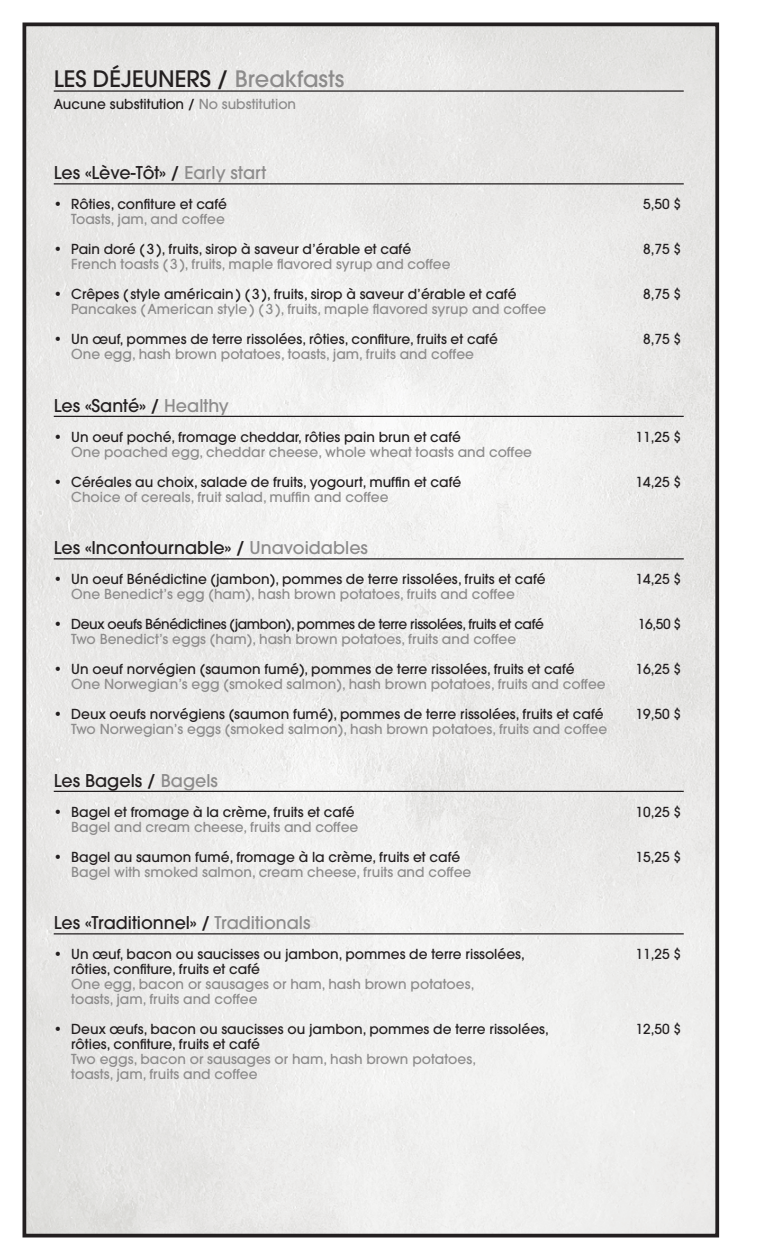
<style>
.page{position:relative;width:765px;height:1260px;background:#fff}
.page>*{position:absolute;margin:0;border:0;box-sizing:border-box;transform-origin:0 0}
.titre{font:500 22.5px "Avant Garde";color:#231f20}
.sous-titre{font:500 17.5px "Avant Garde";color:#231f20}
.bullet{font:500 13.75px/15px "Avant Garde";color:#8c8b8b}
.bullet-2{font:500 13.75px "Avant Garde";color:#231f20}
.bullet-3{font:500 13.75px "Avant Garde";letter-spacing:-.03em;color:#231f20}
.s1{color:#8c8b8b}
.s2{color:#231f20}
</style>
<div class="page">
<img style="left:27px;top:27px;width:687px;height:1206px">
<div style="left:22px;top:22px;width:697px;height:1216px;border:4px solid #231f20"></div>
<hr style="left:54px;top:90px;width:630px;height:2px;background:#231f20">
<hr style="left:54px;top:183px;width:630px;height:1px;background:#231f20">
<hr style="left:54px;top:416px;width:630px;height:1px;background:#231f20">
<hr style="left:54px;top:558px;width:630px;height:1px;background:#231f20">
<hr style="left:54px;top:791px;width:630px;height:1px;background:#231f20">
<hr style="left:54px;top:933px;width:630px;height:1px;background:#231f20">
<p class="titre" style="left:54px;top:65px;width:292px">LES DÉJEUNERS / <span class="s1">Breakfasts</span></p>
<p class="bullet-2" style="left:54px;top:96px;width:244px">Aucune substitution / <span class="s1">No substitution</span></p>
<p class="sous-titre" style="left:54px;top:162px;width:214px">Les «Lève-Tôt» / <span class="s1">Early start</span></p>
<p class="bullet-2" style="left:54px;top:196px;width:175px">• Rôties, confiture et café</p>
<p class="bullet-2" style="left:643px;top:196px;width:40px">5,50 $</p>
<p class="bullet" style="left:71px;top:212px;width:155px">Toasts, jam, and coffee</p>
<p class="bullet-2" style="left:54px;top:241px;width:359px">• Pain doré (3), fruits, sirop à saveur d’érable et café</p>
<p class="bullet-2" style="left:643px;top:241px;width:40px">8,75 $</p>
<p class="bullet" style="left:71px;top:257px;width:381px">French toasts (3), fruits, maple flavored syrup and coffee</p>
<p class="bullet-2" style="left:54px;top:286px;width:464px">• Crêpes ( style américain) (3), fruits, sirop à saveur d’érable et café</p>
<p class="bullet-2" style="left:643px;top:286px;width:40px">8,75 $</p>
<p class="bullet" style="left:71px;top:302px;width:477px">Pancakes (American style) (3), fruits, maple flavored syrup and coffee</p>
<p class="bullet-2" style="left:54px;top:331px;width:446px">• Un œuf, pommes de terre rissolées, rôties, confiture, fruits et café</p>
<p class="bullet-2" style="left:643px;top:331px;width:40px">8,75 $</p>
<p class="bullet" style="left:71px;top:347px;width:404px">One egg, hash brown potatoes, toasts, jam, fruits and coffee</p>
<p class="sous-titre" style="left:54px;top:395px;width:177px">Les «Santé» / <span class="s1">Healthy</span></p>
<p class="bullet-2" style="left:54px;top:428px;width:409px">• Un oeuf poché, fromage cheddar, rôties pain brun et café</p>
<p class="bullet-2" style="left:635px;top:428px;width:47px">11,25 $</p>
<p class="bullet" style="left:71px;top:445px;width:462px">One poached egg, cheddar cheese, whole wheat toasts and coffee</p>
<p class="bullet-2" style="left:54px;top:473px;width:409px">• Céréales au choix, salade de fruits, yogourt, muffin et café</p>
<p class="bullet-2" style="left:635px;top:473px;width:47px">14,25 $</p>
<p class="bullet" style="left:71px;top:490px;width:319px">Choice of cereals, fruit salad, muffin and coffee</p>
<p class="sous-titre" style="left:54px;top:537px;width:316px">Les «Incontournable» / <span class="s1">Unavoidables</span></p>
<p class="bullet-2" style="left:54px;top:571px;width:493px">• Un oeuf Bénédictine (jambon), pommes de terre rissolées, fruits et café</p>
<p class="bullet-2" style="left:635px;top:571px;width:47px">14,25 $</p>
<p class="bullet" style="left:71px;top:587px;width:445px">One Benedict’s egg (ham), hash brown potatoes, fruits and coffee</p>
<p class="bullet-3" style="left:54px;top:616px;width:492px">• Deux oeufs Bénédictines (jambon), pommes de terre rissolées, fruits et café</p>
<p class="bullet-2" style="left:638px;top:616px;width:45px">16,50 $</p>
<p class="bullet" style="left:71px;top:632px;width:447px">Two Benedict’s eggs (ham), hash brown potatoes, fruits and coffee</p>
<p class="bullet-2" style="left:54px;top:661px;width:523px">• Un oeuf norvégien (saumon fumé), pommes de terre rissolées, fruits et café</p>
<p class="bullet-2" style="left:635px;top:661px;width:47px">16,25 $</p>
<p class="bullet" style="left:71px;top:677px;width:536px">One Norwegian’s egg (smoked salmon), hash brown potatoes, fruits and coffee</p>
<p class="bullet-2" style="left:54px;top:706px;width:551px">• Deux oeufs norvégiens (saumon fumé), pommes de terre rissolées, fruits et café</p>
<p class="bullet-2" style="left:635px;top:706px;width:47px">19,50 $</p>
<p class="bullet" style="left:71px;top:722px;width:537px">Two Norwegian’s eggs (smoked salmon), hash brown potatoes, fruits and coffee</p>
<p class="sous-titre" style="left:54px;top:770px;width:166px">Les Bagels / <span class="s1">Bagels</span></p>
<p class="bullet-2" style="left:54px;top:803px;width:302px">• Bagel et fromage à la crème, fruits et café</p>
<p class="bullet-2" style="left:635px;top:803px;width:47px">10,25 $</p>
<p class="bullet" style="left:71px;top:820px;width:289px">Bagel and cream cheese, fruits and coffee</p>
<p class="bullet-2" style="left:54px;top:848px;width:408px">• Bagel au saumon fumé, fromage à la crème, fruits et café</p>
<p class="bullet-2" style="left:635px;top:848px;width:47px">15,25 $</p>
<p class="bullet" style="left:71px;top:865px;width:402px">Bagel with smoked salmon, cream cheese, fruits and coffee</p>
<p class="sous-titre" style="left:54px;top:912px;width:258px">Les «Traditionnel» / <span class="s1">Traditionals</span></p>
<p class="bullet-2" style="left:54px;top:946px;width:473px">• Un œuf, bacon ou saucisses ou jambon, pommes de terre rissolées,</p>
<p class="bullet-2" style="left:635px;top:946px;width:47px">11,25 $</p>
<p class="bullet" style="left:71px;top:962px;width:405px"><span class="s2">rôties, confiture, fruits et café<br></span>One egg, bacon or sausages or ham, hash brown potatoes, toasts, jam, fruits and coffee</p>
<p class="bullet-2" style="left:54px;top:1021px;width:497px">• Deux œufs, bacon ou saucisses ou jambon, pommes de terre rissolées,</p>
<p class="bullet-2" style="left:635px;top:1021px;width:47px">12,50 $</p>
<p class="bullet" style="left:71px;top:1037px;width:407px"><span class="s2">rôties, confiture, fruits et café<br></span>Two eggs, bacon or sausages or ham, hash brown potatoes, toasts, jam, fruits and coffee</p>
</div>
